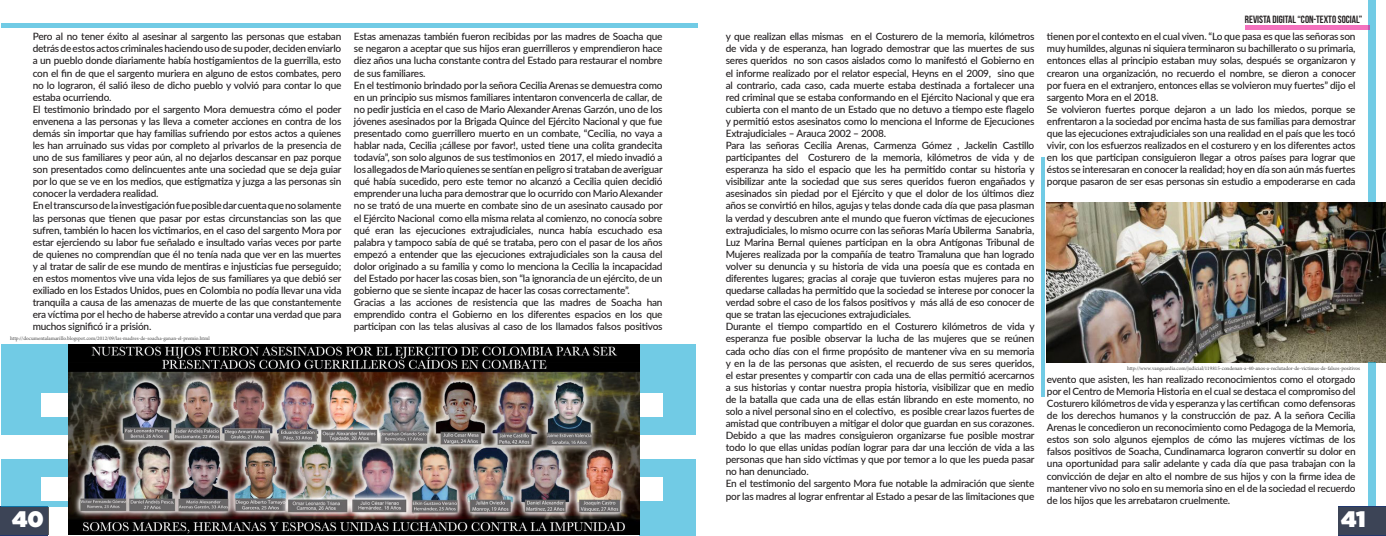
<style>
.page{position:relative;width:1386px;height:536px;background:#fff}
.page>*{position:absolute;margin:0;border:0;box-sizing:border-box;transform-origin:0 0}
.t1{font:900 22.31px "Gotham";color:#fff}
.t2{font:700 10.5px "Bebas Neue";color:#231f20}
.t3{font:500 10.06px/12.1px "Lato";letter-spacing:-.02em;color:#231f20;text-align:justify}
.t4{font:5.25px "Minion Pro";color:#4a4a4a}
</style>
<div class="page">
<svg style="left:1px;top:506px;width:47px;height:30px"></svg>
<div style="left:0;top:507px;width:49px;height:28px;background:#3c4456"></div>
<div style="left:1338px;top:506px;width:47px;height:30px;background:#21386e"></div>
<div style="left:1338px;top:507px;width:48px;height:28px;background:#3c4456"></div>
<div style="left:1px;top:344px;width:68px;height:162px;background:#71cbe5"></div>
<div style="left:639px;top:344px;width:57px;height:192px;background:#71cbe5"></div>
<div style="left:1px;top:435px;width:721px;height:23px;background:#fff"></div>
<div style="left:41px;top:393px;width:622px;height:23px;background:#fff"></div>
<div style="left:41px;top:477px;width:622px;height:24px;background:#fff"></div>
<div style="left:1px;top:23px;width:697px;height:5px;background:#71cbe5"></div>
<img style="left:68px;top:344px;width:571px;height:190px">
<img style="left:1047px;top:202px;width:339px;height:160px">
<div style="left:1368px;top:362px;width:7px;height:144px;background:#71cbe5"></div>
<div style="left:1368px;top:0;width:7px;height:202px;background:#71cbe5"></div>
<hr style="left:1041px;top:157px;width:3px;height:239px;background:#00a3d1">
<div style="left:1245px;top:25px;width:124px;height:5px;background:#f472be"></div>
<p class="t3" style="left:33px;top:30px;width:310px">Pero al no tener éxito al asesinar al sargento las personas que estaban detrás de estos actos criminales haciendo uso de su poder, deciden enviarlo a un pueblo donde diariamente había hostigamientos de la guerrilla, esto con el fin de que el sargento muriera en alguno de estos combates, pero no lo lograron, él salió ileso de dicho pueblo y volvió para contar lo que estaba ocurriendo.</p>
<p class="t3" style="left:33px;top:103px;width:310px">El testimonio brindado por el sargento Mora demuestra cómo el poder envenena a las personas y las lleva a cometer acciones en contra de los demás sin importar que hay familias sufriendo por estos actos a quienes les han arruinado sus vidas por completo al privarlos de la presencia de uno de sus familiares y peor aún, al no dejarlos descansar en paz porque son presentados como delincuentes ante una sociedad que se deja guiar por lo que se ve en los medios, que estigmatiza y juzga a las personas sin conocer la verdadera realidad.</p>
<p class="t3" style="left:33px;top:199px;width:310px">En el transcurso de la investigación fue posible dar cuenta que no solamente las personas que tienen que pasar por estas circunstancias son las que sufren, también lo hacen los victimarios, en el caso del sargento Mora por estar ejerciendo su labor fue señalado e insultado varias veces por parte de quienes no comprendían que él no tenía nada que ver en las muertes y al tratar de salir de ese mundo de mentiras e injusticias fue perseguido; en estos momentos vive una vida lejos de sus familiares ya que debió ser exiliado en los Estados Unidos, pues en Colombia no podía llevar una vida tranquila a causa de las amenazas de muerte de las que constantemente era víctima por el hecho de haberse atrevido a contar una verdad que para muchos significó ir a prisión.</p>
<p class="t4" style="left:10px;top:334px;width:201px">http://documentalamarillo.blogspot.com/2012/09/las-madres-de-soacha-ganan-el-premio.html</p>
<p class="t3" style="left:354px;top:30px;width:310px">Estas amenazas también fueron recibidas por las madres de Soacha que se negaron a aceptar que sus hijos eran guerrilleros y emprendieron hace diez años una lucha constante contra del Estado para restaurar el nombre de sus familiares.</p>
<p class="t3" style="left:354px;top:78px;width:310px">En el testimonio brindado por la señora Cecilia Arenas se demuestra como en un principio sus mismos familiares intentaron convencerla de callar, de no pedir justicia en el caso de Mario Alexander Arenas Garzón, uno de los jóvenes asesinados por la Brigada Quince del Ejército Nacional y que fue presentado como guerrillero muerto en un combate, “Cecilia, no vaya a hablar nada, Cecilia ¡cállese por favor!, usted tiene una colita grandecita todavía”, son solo algunos de sus testimonios en 2017, el miedo invadió a los allegados de Mario quienes se sentían en peligro si trataban de averiguar qué había sucedido, pero este temor no alcanzó a Cecilia quien decidió emprender una lucha para demostrar que lo ocurrido con Mario Alexander no se trató de una muerte en combate sino de un asesinato causado por el Ejército Nacional como ella misma relata al comienzo, no conocía sobre qué eran las ejecuciones extrajudiciales, nunca había escuchado esa palabra y tampoco sabía de qué se trataba, pero con el pasar de los años empezó a entender que las ejecuciones extrajudiciales son la causa del dolor originado a su familia y como lo menciona la Cecilia la incapacidad del Estado por hacer las cosas bien, son “la ignorancia de un ejército, de un gobierno que se siente incapaz de hacer las cosas correctamente”.</p>
<p class="t3" style="left:354px;top:296px;width:310px">Gracias a las acciones de resistencia que las madres de Soacha han emprendido contra el Gobierno en los diferentes espacios en los que participan con las telas alusivas al caso de los llamados falsos positivos</p>
<p class="t3" style="left:726px;top:30px;width:310px">y que realizan ellas mismas en el Costurero de la memoria, kilómetros de vida y de esperanza, han logrado demostrar que las muertes de sus seres queridos no son casos aislados como lo manifestó el Gobierno en el informe realizado por el relator especial, Heyns en el 2009, sino que al contrario, cada caso, cada muerte estaba destinada a fortalecer una red criminal que se estaba conformando en el Ejército Nacional y que era cubierta con el manto de un Estado que no detuvo a tiempo este flagelo y permitió estos asesinatos como lo menciona el Informe de Ejecuciones Extrajudiciales – Arauca 2002 – 2008.</p>
<p class="t3" style="left:726px;top:139px;width:310px">Para las señoras Cecilia Arenas, Carmenza Gómez , Jackelin Castillo participantes del Costurero de la memoria, kilómetros de vida y de esperanza ha sido el espacio que les ha permitido contar su historia y visibilizar ante la sociedad que sus seres queridos fueron engañados y asesinados sin piedad por el Ejército y que el dolor de los últimos diez años se convirtió en hilos, agujas y telas donde cada día que pasa plasman la verdad y descubren ante el mundo que fueron víctimas de ejecuciones extrajudiciales, lo mismo ocurre con las señoras María Ubilerma Sanabria, Luz Marina Bernal quienes participan en la obra Antígonas Tribunal de Mujeres realizada por la compañía de teatro Tramaluna que han logrado volver su denuncia y su historia de vida una poesía que es contada en diferentes lugares; gracias al coraje que tuvieron estas mujeres para no quedarse calladas ha permitido que la sociedad se interese por conocer la verdad sobre el caso de los falsos positivos y más allá de eso conocer de que se tratan las ejecuciones extrajudiciales.</p>
<p class="t3" style="left:726px;top:320px;width:310px">Durante el tiempo compartido en el Costurero kilómetros de vida y esperanza fue posible observar la lucha de las mujeres que se reúnen cada ocho días con el firme propósito de mantener viva en su memoria y en la de las personas que asisten, el recuerdo de sus seres queridos, el estar presentes y compartir con cada una de ellas permitió acercarnos a sus historias y contar nuestra propia historia, visibilizar que en medio de la batalla que cada una de ellas están librando en este momento, no solo a nivel personal sino en el colectivo, es posible crear lazos fuertes de amistad que contribuyen a mitigar el dolor que guardan en sus corazones.</p>
<p class="t3" style="left:726px;top:429px;width:310px">Debido a que las madres consiguieron organizarse fue posible mostrar todo lo que ellas unidas podían lograr para dar una lección de vida a las personas que han sido víctimas y que por temor a lo que les pueda pasar no han denunciado.</p>
<p class="t3" style="left:726px;top:477px;width:310px">En el testimonio del sargento Mora fue notable la admiración que siente por las madres al lograr enfrentar al Estado a pesar de las limitaciones que</p>
<p class="t2" style="left:1245px;top:14px;width:119px">REVISTA DIGITAL “CON-TEXTO SOCIAL”</p>
<p class="t3" style="left:1047px;top:30px;width:310px">tienen por el contexto en el cual viven. “Lo que pasa es que las señoras son muy humildes, algunas ni siquiera terminaron su bachillerato o su primaria, entonces ellas al principio estaban muy solas, después se organizaron y crearon una organización, no recuerdo el nombre, se dieron a conocer por fuera en el extranjero, entonces ellas se volvieron muy fuertes” dijo el sargento Mora en el 2018.</p>
<p class="t3" style="left:1047px;top:103px;width:310px">Se volvieron fuertes porque dejaron a un lado los miedos, porque se enfrentaron a la sociedad por encima hasta de sus familias para demostrar que las ejecuciones extrajudiciales son una realidad en el país que les tocó vivir, con los esfuerzos realizados en el costurero y en los diferentes actos en los que participan consiguieron llegar a otros países para lograr que éstos se interesaran en conocer la realidad; hoy en día son aún más fuertes porque pasaron de ser esas personas sin estudio a empoderarse en cada</p>
<p class="t4" style="left:1127px;top:364px;width:235px">http://www.vanguardia.com/judicial/119815-condenan-a-40-anos-a-reclutador-de-victimas-de-falsos-positivos</p>
<p class="t3" style="left:1047px;top:372px;width:310px">evento que asisten, les han realizado reconocimientos como el otorgado por el Centro de Memoria Historia en el cual se destaca el compromiso del Costurero kilómetros de vida y esperanza y las certifican como defensoras de los derechos humanos y la construcción de paz. A la señora Cecilia Arenas le concedieron un reconocimiento como Pedagoga de la Memoria, estos son solo algunos ejemplos de cómo las mujeres víctimas de los falsos positivos de Soacha, Cundinamarca lograron convertir su dolor en una oportunidad para salir adelante y cada día que pasa trabajan con la convicción de dejar en alto el nombre de sus hijos y con la firme idea de mantener vivo no solo en su memoria sino en el de la sociedad el recuerdo de los hijos que les arrebataron cruelmente.</p>
<h1 class="t1" style="left:12px;top:503px;width:33px">4 04</h1>
<h1 class="t1" style="left:1341px;top:503px;width:26px">41</h1>
</div>
